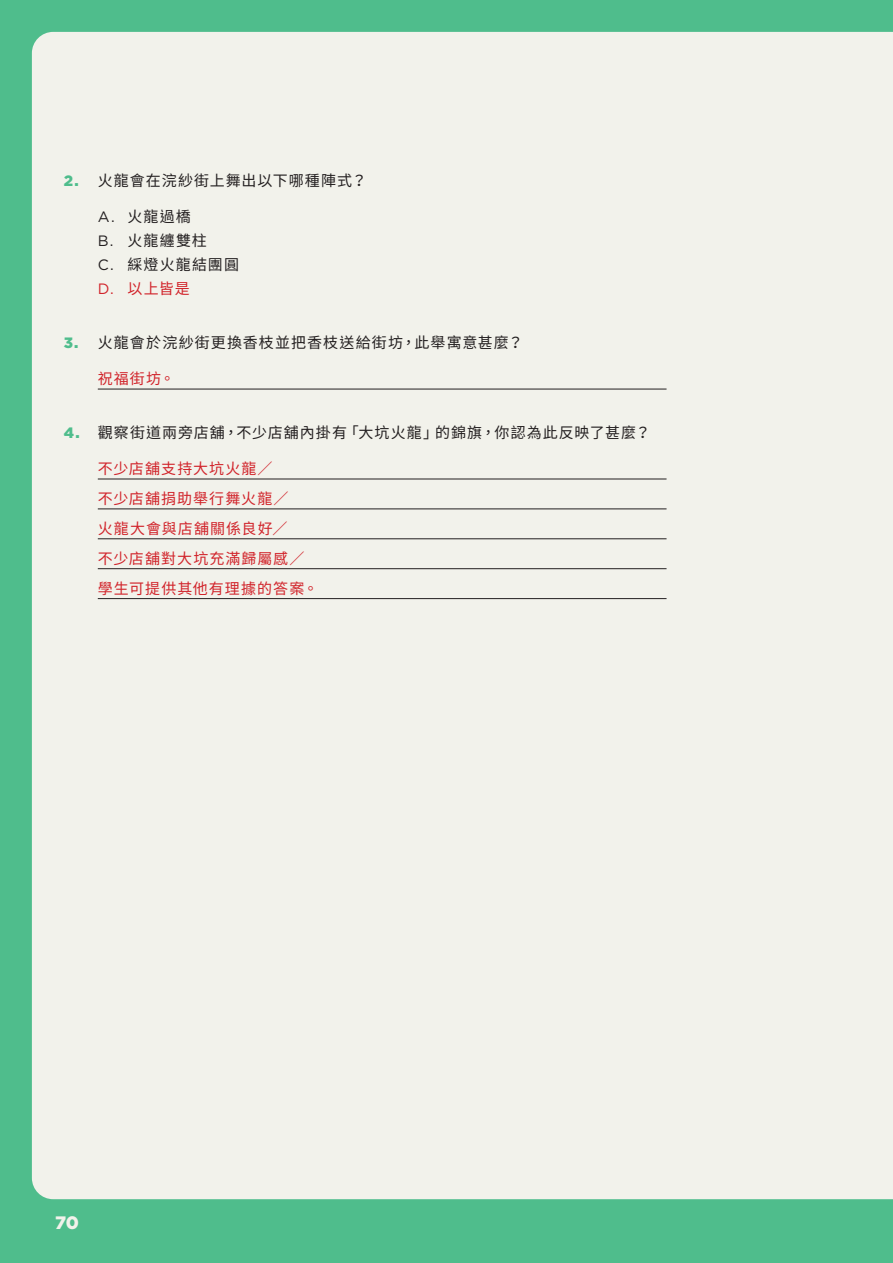
<style>
.page{position:relative;width:893px;height:1263px;background:#4fbd8c}
.page>*{position:absolute;margin:0;border:0;box-sizing:border-box;transform-origin:0 0}
.t1{font:900 18px "Gotham";color:#f2f2eb}
.t2{font:15px/24px "Noto Sans CJ Ktc";letter-spacing:.07em;color:#231f20}
.t3{font:15px/30px "Noto Sans CJ Ktc";letter-spacing:.07em;color:#d1232a}
.s1{font-family:"Gotham";font-weight:900;color:#4fbd8c}
.s2{font-family:"Gotham"}
.s3{font-family:"Gotham";color:#d1232a}
.s4{color:#d1232a}
</style>
<div class="page">
<div style="left:32px;top:32px;width:861px;height:1167px;background:#f2f2eb"></div>
<hr style="left:98px;top:389px;width:568px;height:1px;background:#231f20">
<hr style="left:98px;top:479px;width:568px;height:1px;background:#231f20">
<hr style="left:98px;top:508px;width:568px;height:1px;background:#231f20">
<hr style="left:98px;top:538px;width:568px;height:1px;background:#231f20">
<hr style="left:98px;top:568px;width:568px;height:1px;background:#231f20">
<hr style="left:98px;top:598px;width:568px;height:1px;background:#231f20">
<p class="t2" style="left:64px;top:169px;width:304px"><span class="s1">2.</span> 火龍會在浣紗街上舞出以下哪種陣式？</p>
<p class="t2" style="left:98px;top:205px;width:143px"><span class="s2">A.</span> 火龍過橋<br><span class="s2">B.</span> 火龍纏雙柱<br><span class="s2">C.</span> 綵燈火龍結團圓<br><span class="s3">D.</span> <span class="s4">以上皆是</span></p>
<p class="t2" style="left:64px;top:331px;width:461px"><span class="s1">3.</span> 火龍會於浣紗街更換香枝並把香枝送給街坊，此舉寓意甚麼？</p>
<p class="t3" style="left:98px;top:364px;width:79px">祝福街坊。</p>
<p class="t2" style="left:64px;top:421px;width:588px"><span class="s1">4.</span> 觀察街道兩旁店舖，不少店舖內掛有「大坑火龍」的錦旗，你認為此反映了甚麼？</p>
<p class="t3" style="left:98px;top:454px;width:222px">不少店舖支持大坑火龍／<br>不少店舖捐助舉行舞火龍／<br>火龍大會與店舖關係良好／<br>不少店舖對大坑充滿歸屬感／學生可提供其他有理據的答案。</p>
<p class="t1" style="left:55px;top:1210px;width:25px">70</p>
</div>
